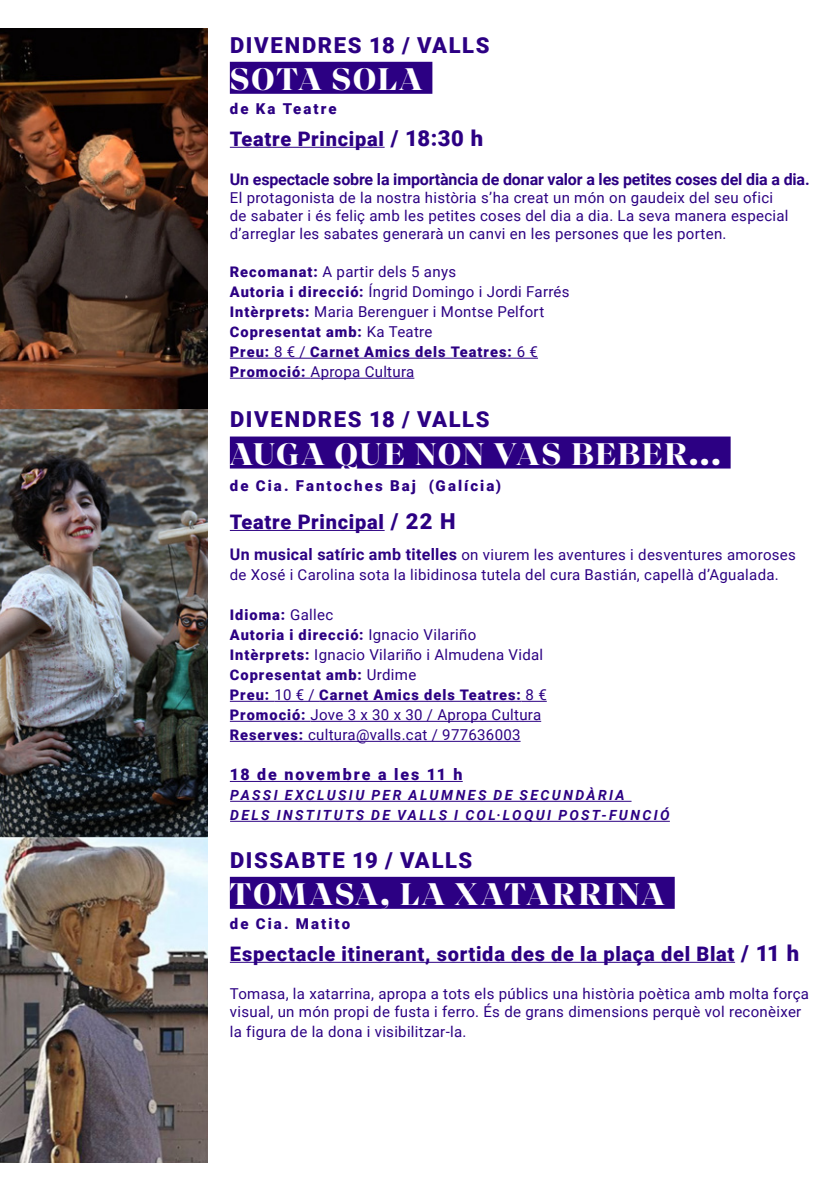
<style>
.page{position:relative;width:840px;height:1191px;background:#fff}
.page>*{position:absolute;margin:0;border:0;box-sizing:border-box;transform-origin:0 0}
.Obra{font:700 32px "Chiaroscura";letter-spacing:.045em;color:#fff}
.Obra-2{font:700 32px "Chiaroscura";letter-spacing:.065em;color:#fff}
.DIA_I_HORA{font:900 22px "Roboto";letter-spacing:.07em;color:#2c0083}
.text_base{font:900 20px "Roboto";letter-spacing:.035em;color:#2c0083}
.text_base-2{font:700 16px "Roboto";letter-spacing:-.01em;color:#2c0083}
.insti{font:900 16px "Roboto";letter-spacing:.125em;color:#2c0083}
.text_base-3{font:15px/18px "Roboto";letter-spacing:.02em;color:#2c0083}
.text_base-4{font:900 15px "Roboto";letter-spacing:.135em;color:#2c0083}
.text_base-5{font:900 14.6px "Roboto";letter-spacing:.07em;color:#2c0083}
.insti-2{font:italic 700 14px "Roboto";letter-spacing:.17em;color:#2c0083}
.s1{font-size:22px}
.s2{font-weight:900;font-size:14.6px}
.s3{font-weight:400;font-size:15px}
.s4{font-weight:700;font-size:16px}
</style>
<div class="page">
<div style="left:230px;top:436px;width:500px;height:32px;background:#2c0083"></div>
<hr style="left:230px;top:530px;width:154px;height:1px;background:#2c0083">
<hr style="left:230px;top:701px;width:44px;height:1px;background:#2c0083">
<hr style="left:274px;top:701px;width:45px;height:1px;background:#2c0083">
<hr style="left:319px;top:701px;width:202px;height:1px;background:#2c0083">
<svg style="left:521px;top:701px;width:25px;height:1px"></svg>
<hr style="left:230px;top:721px;width:80px;height:1px;background:#2c0083">
<hr style="left:310px;top:721px;width:231px;height:1px;background:#2c0083">
<hr style="left:230px;top:741px;width:74px;height:1px;background:#2c0083">
<hr style="left:304px;top:741px;width:216px;height:1px;background:#2c0083">
<hr style="left:230px;top:781px;width:232px;height:1px;background:#2c0083">
<hr style="left:230px;top:801px;width:401px;height:1px;background:#2c0083">
<hr style="left:230px;top:821px;width:439px;height:1px;background:#2c0083">
<div style="left:230px;top:62px;width:202px;height:32px;background:#2c0083"></div>
<hr style="left:230px;top:147px;width:154px;height:1px;background:#2c0083">
<hr style="left:230px;top:358px;width:40px;height:1px;background:#2c0083">
<hr style="left:270px;top:358px;width:40px;height:1px;background:#2c0083">
<hr style="left:310px;top:358px;width:206px;height:1px;background:#2c0083">
<svg style="left:516px;top:358px;width:21px;height:1px"></svg>
<hr style="left:230px;top:378px;width:80px;height:1px;background:#2c0083">
<hr style="left:310px;top:378px;width:104px;height:1px;background:#2c0083">
<div style="left:230px;top:876px;width:444px;height:32px;background:#2c0083"></div>
<hr style="left:230px;top:961px;width:504px;height:1px;background:#2c0083">
<img style="left:0;top:408px;width:207px;height:422px">
<img style="left:0;top:28px;width:207px;height:380px">
<img style="left:0;top:830px;width:207px;height:332px">
<p class="DIA_I_HORA" style="left:230px;top:29px;width:260px">DIVENDRES 18 / VALLS</p>
<p class="Obra" style="left:230px;top:59px;width:194px">SOTA SOLA</p>
<p class="text_base-4" style="left:230px;top:98px;width:108px">de Ka Teatre</p>
<p class="text_base" style="left:230px;top:125px;width:255px">Teatre Principal <span class="s1">/ 18:30 h</span></p>
<p class="text_base-2" style="left:230px;top:168px;width:581px">Un espectacle sobre la importància de donar valor a les petites coses del dia a dia.</p>
<p class="text_base-3" style="left:230px;top:188px;width:560px">El protagonista de la nostra història s’ha creat un món on gaudeix del seu ofici de sabater i és feliç amb les petites coses del dia a dia. La seva manera especial d’arreglar les sabates generarà un canvi en les persones que les porten.</p>
<p class="text_base-3" style="left:230px;top:262px;width:228px"><span class="s2">Recomanat:</span> A partir dels 5 anys</p>
<p class="text_base-3" style="left:230px;top:282px;width:341px"><span class="s2">Autoria i direcció:</span> Íngrid Domingo i Jordi Farrés</p>
<p class="text_base-3" style="left:230px;top:302px;width:316px"><span class="s2">Intèrprets:</span> Maria Berenguer i Montse Pelfort</p>
<p class="text_base-5" style="left:230px;top:322px;width:204px">Copresentat amb: <span class="s3">Ka Teatre</span></p>
<p class="text_base-5" style="left:230px;top:342px;width:309px">Preu: <span class="s3">8 € /</span> Carnet Amics dels Teatres: <span class="s3">6 €</span></p>
<p class="text_base-3" style="left:230px;top:362px;width:186px"><span class="s2">Promoció:</span> Apropa Cultura</p>
<p class="DIA_I_HORA" style="left:230px;top:404px;width:260px">DIVENDRES 18 / VALLS</p>
<p class="Obra" style="left:230px;top:434px;width:492px">AUGA QUE NON VAS BEBER...</p>
<p class="text_base-4" style="left:230px;top:475px;width:272px">de Cia. Fantoches Baj (Galícia)</p>
<p class="text_base" style="left:230px;top:508px;width:227px">Teatre Principal <span class="s1">/ 22 H</span></p>
<p class="text_base-3" style="left:230px;top:544px;width:567px;line-height:20px"><span class="s4">Un musical satíric amb titelles</span> on viurem les aventures i desventures amoroses de Xosé i Carolina sota la libidinosa tutela del cura Bastián, capellà d’Agualada.</p>
<p class="text_base-5" style="left:230px;top:605px;width:105px">Idioma: <span class="s3">Gallec</span></p>
<p class="text_base-5" style="left:230px;top:625px;width:248px">Autoria i direcció: <span class="s3">Ignacio Vilariño</span></p>
<p class="text_base-3" style="left:230px;top:645px;width:315px"><span class="s2">Intèrprets:</span> Ignacio Vilariño i Almudena Vidal</p>
<p class="text_base-5" style="left:230px;top:665px;width:188px">Copresentat amb: <span class="s3">Urdime</span></p>
<p class="text_base-5" style="left:230px;top:685px;width:318px">Preu: <span class="s3">10 € /</span> Carnet Amics dels Teatres: <span class="s3">8 €</span></p>
<p class="text_base-3" style="left:230px;top:705px;width:313px"><span class="s2">Promoció:</span> Jove 3 x 30 x 30 / Apropa Cultura</p>
<p class="text_base-3" style="left:230px;top:725px;width:292px"><span class="s2">Reserves:</span> cultura@valls.cat / 977636003</p>
<p class="insti" style="left:230px;top:763px;width:234px">18 de novembre a les 11 h</p>
<p class="insti-2" style="left:230px;top:785px;width:396px">PASSI EXCLUSIU PER ALUMNES DE SECUNDÀRIA</p>
<p class="insti-2" style="left:230px;top:805px;width:441px">DELS INSTITUTS DE VALLS I COL·LOQUI POST-FUNCIÓ</p>
<p class="DIA_I_HORA" style="left:230px;top:844px;width:243px">DISSABTE 19 / VALLS</p>
<p class="Obra-2" style="left:230px;top:874px;width:436px">TOMASA, LA XATARRINA</p>
<p class="text_base-4" style="left:230px;top:913px;width:122px">de Cia. Matito</p>
<p class="text_base" style="left:230px;top:939px;width:570px">Espectacle itinerant, sortida des de la plaça del Blat <span class="s1">/ 11 h</span></p>
<p class="text_base-3" style="left:230px;top:984px;width:580px">Tomasa, la xatarrina, apropa a tots els públics una història poètica amb molta força visual, un món propi de fusta i ferro. És de grans dimensions perquè vol reconèixer</p>
<p class="text_base-3" style="left:230px;top:1022px;width:238px">la figura de la dona i visibilitzar-la.</p>
</div>
